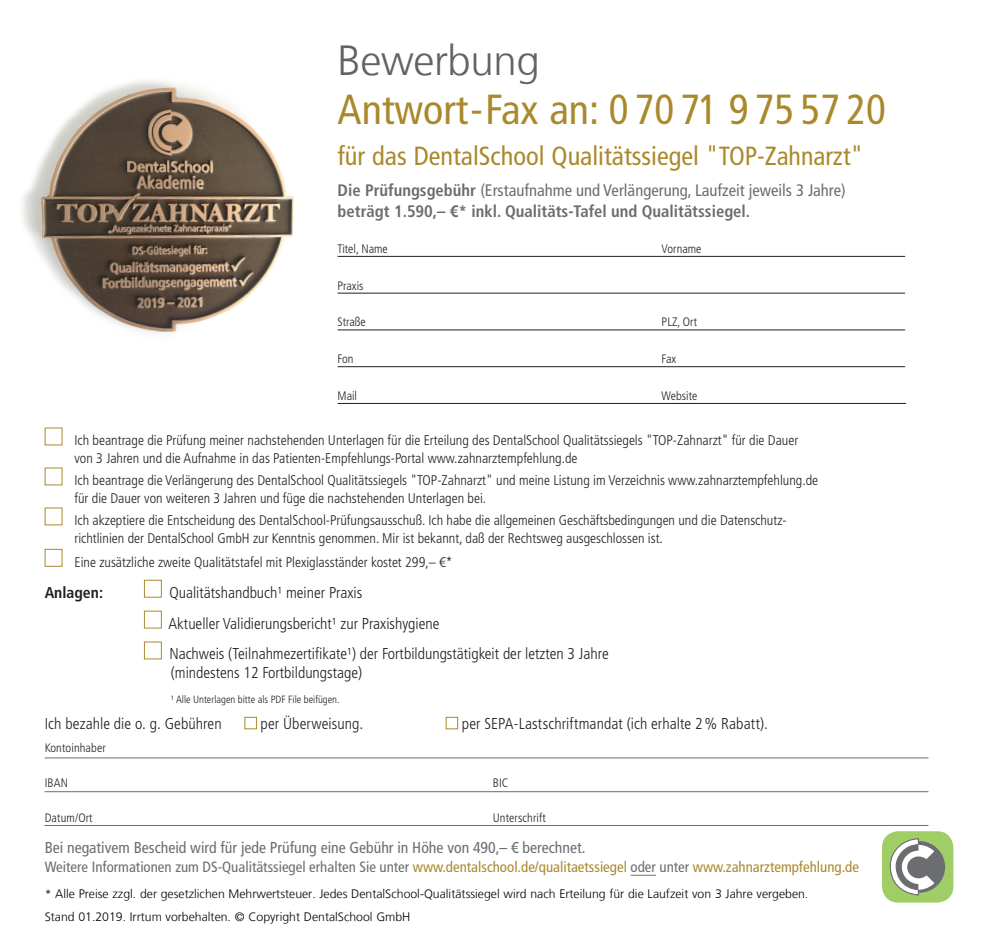
<style>
.page{position:relative;width:993px;height:943px;background:#fff}
.page>*{position:absolute;margin:0;border:0;box-sizing:border-box;transform-origin:0 0}
.t1{font:condensed 42px "Frutiger";color:#aa892c}
.Lesetext{font:300 42px "Frutiger";letter-spacing:-.01em;color:#636366}
.t2{font:condensed 26.25px "Frutiger";color:#aa892c}
.t3{font:700 condensed 16.62px/21px "Frutiger";color:#6c6d70}
.t4{font:300 condensed 15.75px/18.9px "Frutiger";color:#231f20}
.t5{font:condensed 15.75px "Frutiger";color:#6c6d70}
.t6{font:700 condensed 15.75px "Frutiger";color:#231f20}
.t7{font:condensed 14.88px "Frutiger";color:#6c6d70}
.t8{font:300 condensed 14px/17.5px "Frutiger";color:#231f20}
.t9{font:300 12.25px "Frutiger";color:#000}
.t10{font:300 condensed 12.25px "Frutiger";color:#231f20}
.t11{font:300 condensed 10.5px "Frutiger";color:#231f20}
.s1{font-weight:400}
.s2{color:#aa892c}
</style>
<div class="page">
<svg style="left:886px;top:831px;width:68px;height:72px"></svg>
<div style="left:881px;top:831px;width:72px;height:71px;background:#9fce66;border-radius:16px"></div>
<div style="left:893px;top:841px;width:51px;height:51px;background:#6c6d70;border-radius:50%"></div>
<svg style="left:889px;top:838px;width:45px;height:58px"></svg>
<hr style="left:337px;top:256px;width:567px;height:1px;background:#231f20">
<hr style="left:337px;top:293px;width:567px;height:1px;background:#231f20">
<hr style="left:337px;top:329px;width:567px;height:1px;background:#231f20">
<hr style="left:337px;top:366px;width:567px;height:1px;background:#231f20">
<hr style="left:337px;top:403px;width:568px;height:1px;background:#231f20">
<svg style="left:630px;top:875px;width:25px;height:1px"></svg>
<div style="left:144px;top:580px;width:18px;height:17px;border:1px solid #aa892c"></div>
<div style="left:144px;top:610px;width:18px;height:18px;border:1px solid #aa892c"></div>
<div style="left:144px;top:641px;width:18px;height:18px;border:1px solid #aa892c"></div>
<hr style="left:45px;top:757px;width:883px;height:1px;background:#6c6d70">
<hr style="left:45px;top:791px;width:883px;height:1px;background:#6c6d70">
<hr style="left:45px;top:825px;width:883px;height:1px;background:#6c6d70">
<div style="left:244px;top:717px;width:13px;height:12px;border:1px solid #aa892c"></div>
<div style="left:445px;top:717px;width:13px;height:12px;background:#fff;border:1px solid #aa892c"></div>
<img style="left:24px;top:80px;width:270px;height:253px">
<p class="Lesetext" style="left:337px;top:37px;width:204px">Bewerbung</p>
<p class="t1" style="left:337px;top:85px;width:549px">Antwort-Fax an: 0 70 71 9 75 57 20</p>
<p class="t2" style="left:337px;top:140px;width:527px">für das DentalSchool Qualitätssiegel "TOP-Zahnarzt"</p>
<p class="t3" style="left:337px;top:180px;width:509px">Die Prüfungsgebühr <span class="s1">(Erstaufnahme und Verlängerung, Laufzeit jeweils 3 Jahre) </span>beträgt 1.590,– €* inkl. Qualitäts-Tafel und Qualitätssiegel.</p>
<p class="t10" style="left:337px;top:242px;width:52px">Titel, Name</p>
<p class="t10" style="left:661px;top:242px;width:41px">Vorname</p>
<p class="t10" style="left:337px;top:278px;width:27px">Praxis</p>
<p class="t10" style="left:337px;top:315px;width:30px">Straße</p>
<p class="t10" style="left:661px;top:315px;width:37px">PLZ, Ort</p>
<p class="t10" style="left:337px;top:352px;width:17px">Fon</p>
<p class="t10" style="left:661px;top:352px;width:16px">Fax</p>
<p class="t10" style="left:337px;top:389px;width:21px">Mail</p>
<p class="t10" style="left:661px;top:389px;width:37px">Website</p>
<p class="t8" style="left:74px;top:432px;width:725px">Ich beantrage die Prüfung meiner nachstehenden Unterlagen für die Erteilung des DentalSchool Qualitätssiegels "TOP-Zahnarzt" für die Dauer von 3 Jahren und die Aufnahme in das Patienten-Empfehlungs-Portal www.zahnarztempfehlung.de</p>
<p class="t8" style="left:74px;top:472px;width:745px">Ich beantrage die Verlängerung des DentalSchool Qualitätssiegels "TOP-Zahnarzt" und meine Listung im Verzeichnis www.zahnarztempfehlung.de für die Dauer von weiteren 3 Jahren und füge die nachstehenden Unterlagen bei.</p>
<p class="t8" style="left:74px;top:512px;width:713px">Ich akzeptiere die Entscheidung des DentalSchool-Prüfungsausschuß. Ich habe die allgemeinen Geschäftsbedingungen und die Datenschutz&shy;richtlinien der DentalSchool GmbH zur Kenntnis genommen. Mir ist bekannt, daß der Rechtsweg ausgeschlossen ist.</p>
<p class="t8" style="left:74px;top:553px;width:379px">Eine zusätzliche zweite Qualitätstafel mit Plexiglasständer kostet 299,– €*</p>
<p class="t6" style="left:45px;top:583px;width:60px">Anlagen:</p>
<p class="t4" style="left:169px;top:583px;width:194px">Qualitätshandbuch¹ meiner Praxis</p>
<p class="t4" style="left:168px;top:614px;width:272px">Aktueller Validierungsbericht¹ zur Praxishygiene</p>
<p class="t4" style="left:169px;top:644px;width:441px">Nachweis (Teilnahmezertifikate¹) der Fortbildungstätigkeit der letzten 3 Jahre (mindestens 12 Fortbildungstage)</p>
<p class="t11" style="left:171px;top:693px;width:170px">¹ Alle Unterlagen bitte als PDF File beifügen.</p>
<p class="t4" style="left:45px;top:714px;width:178px">Ich bezahle die o. g. Gebühren</p>
<p class="t4" style="left:260px;top:713px;width:104px">per Überweisung.</p>
<p class="t4" style="left:462px;top:713px;width:307px">per SEPA-Lastschriftmandat (ich erhalte 2% Rabatt).</p>
<p class="t10" style="left:45px;top:741px;width:63px">Kontoinhaber</p>
<p class="t10" style="left:45px;top:776px;width:25px">IBAN</p>
<p class="t10" style="left:492px;top:776px;width:17px">BIC</p>
<p class="t10" style="left:45px;top:811px;width:49px">Datum/Ort</p>
<p class="t10" style="left:492px;top:811px;width:55px">Unterschrift</p>
<p class="t5" style="left:45px;top:838px;width:542px">Bei negativem Bescheid wird für jede Prüfung eine Gebühr in Höhe von 490,– € berechnet.</p>
<p class="t7" style="left:45px;top:857px;width:815px">Weitere Informationen zum DS-Qualitätssiegel erhalten Sie unter <span class="s2">www.dentalschool.de/qualitaetssiegel</span> oder unter <span class="s2">www.zahnarztempfehlung.de</span></p>
<p class="t9" style="left:45px;top:886px;width:765px">* Alle Preise zzgl. der gesetzlichen Mehrwertsteuer. Jedes DentalSchool-Qualitätssiegel wird nach Erteilung für die Laufzeit von 3 Jahre vergeben.</p>
<p class="t9" style="left:45px;top:909px;width:367px">Stand 01.2019. Irrtum vorbehalten. © Copyright DentalSchool GmbH</p>
</div>
